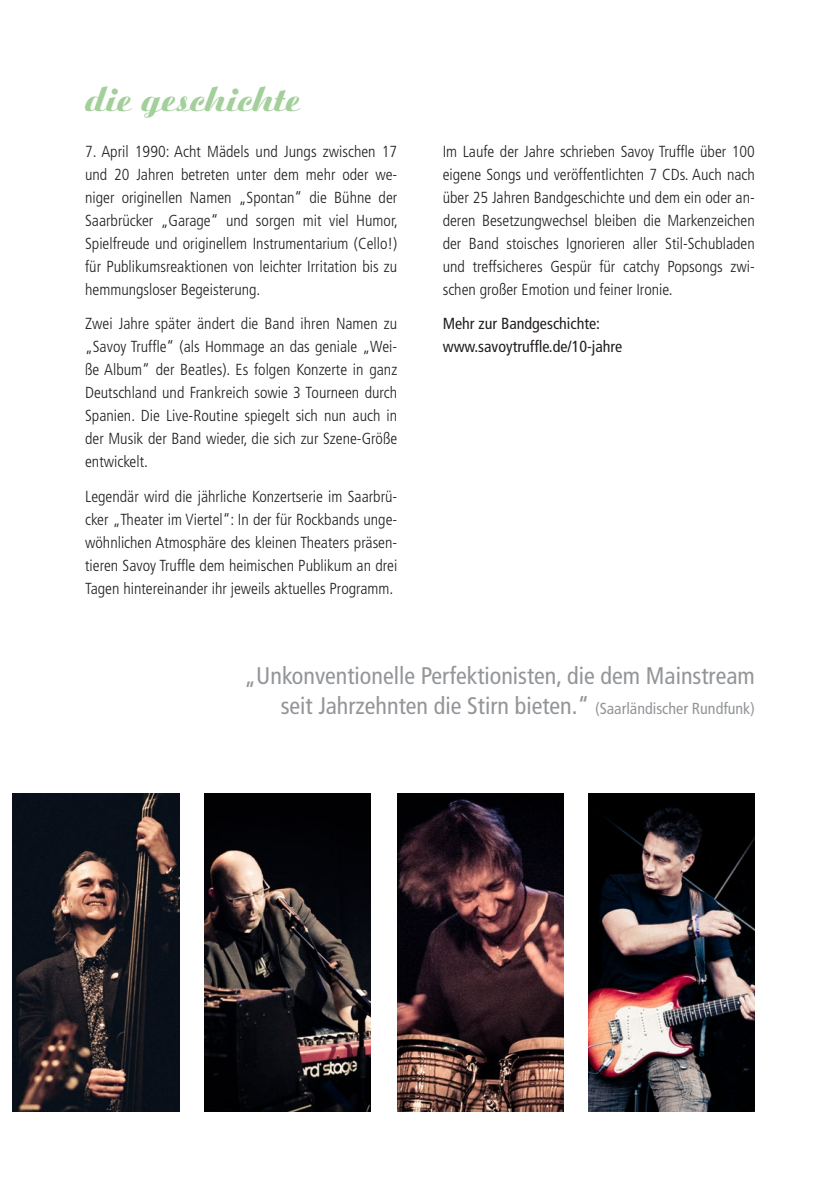
<style>
.page{position:relative;width:840px;height:1191px;background:#fff}
.page>*{position:absolute;margin:0;border:0;box-sizing:border-box;transform-origin:0 0}
.Überschrift{font:35px "Ariston BQ Extra";color:#a3cf9a}
.t1{font:condensed 24px/30px "Frutiger LT Std";color:#939598;text-align:right}
.t2{font:300 condensed 16px/23px "Frutiger LT Std";color:#231f20;text-align:justify}
.t3{font:condensed 16px/23px "Frutiger LT Std";color:#231f20}
.s1{font-size:16px}
</style>
<div class="page">
<img style="left:13px;top:793px;width:166px;height:318px">
<img style="left:397px;top:793px;width:166px;height:318px">
<img style="left:205px;top:793px;width:166px;height:318px">
<img style="left:588px;top:793px;width:166px;height:318px">
<p class="Überschrift" style="left:85px;top:79px;width:217px">die geschichte</p>
<p class="t2" style="left:85px;top:140px;width:314px">7. April 1990: Acht Mädels und Jungs zwischen 17 und 20 Jahren betreten unter dem mehr oder we&shy;niger originellen Namen „Spontan“ die Bühne der Saarbrücker „Garage“ und sorgen mit viel Humor, Spielfreude und originellem Instrumentarium (Cello!) für Publikumsreaktionen von leichter Irritation bis zu hemmungsloser Begeisterung.</p>
<p class="t2" style="left:85px;top:313px;width:313px">Zwei Jahre später ändert die Band ihren Namen zu „Savoy Truffle“ (als Hommage an das geniale „Wei&shy;ße Album“ der Beatles). Es folgen Konzerte in ganz Deutschland und Frankreich sowie 3 Tourneen durch Spanien. Die Live-Routine spiegelt sich nun auch in der Musik der Band wieder, die sich zur Szene-Größe entwickelt.</p>
<p class="t2" style="left:85px;top:485px;width:313px">Legendär wird die jährliche Konzertserie im Saarbrü&shy;cker „Theater im Viertel“: In der für Rockbands unge&shy;wöhnlichen Atmosphäre des kleinen Theaters präsen&shy;tieren Savoy Truffle dem heimischen Publikum an drei Tagen hintereinander ihr jeweils aktuelles Programm.</p>
<p class="t2" style="left:442px;top:140px;width:313px">Im Laufe der Jahre schrieben Savoy Truffle über 100 eigene Songs und veröffentlichten 7 CDs. Auch nach über 25 Jahren Bandgeschichte und dem ein oder an&shy;deren Besetzungwechsel bleiben die Markenzeichen der Band stoisches Ignorieren aller Stil-Schubladen und treffsicheres Gespür für catchy Popsongs zwi&shy;schen großer Emotion und feiner Ironie.</p>
<p class="t3" style="left:442px;top:312px;width:181px">Mehr zur Bandgeschichte: www.savoytruffle.de/10-jahre</p>
<p class="t1" style="left:244px;top:660px;width:511px">„Unkonventionelle Perfektionisten, die dem Mainstream seit Jahrzehnten die Stirn bieten.“ <span class="s1">(Saarländischer Rundfunk)</span></p>
</div>
